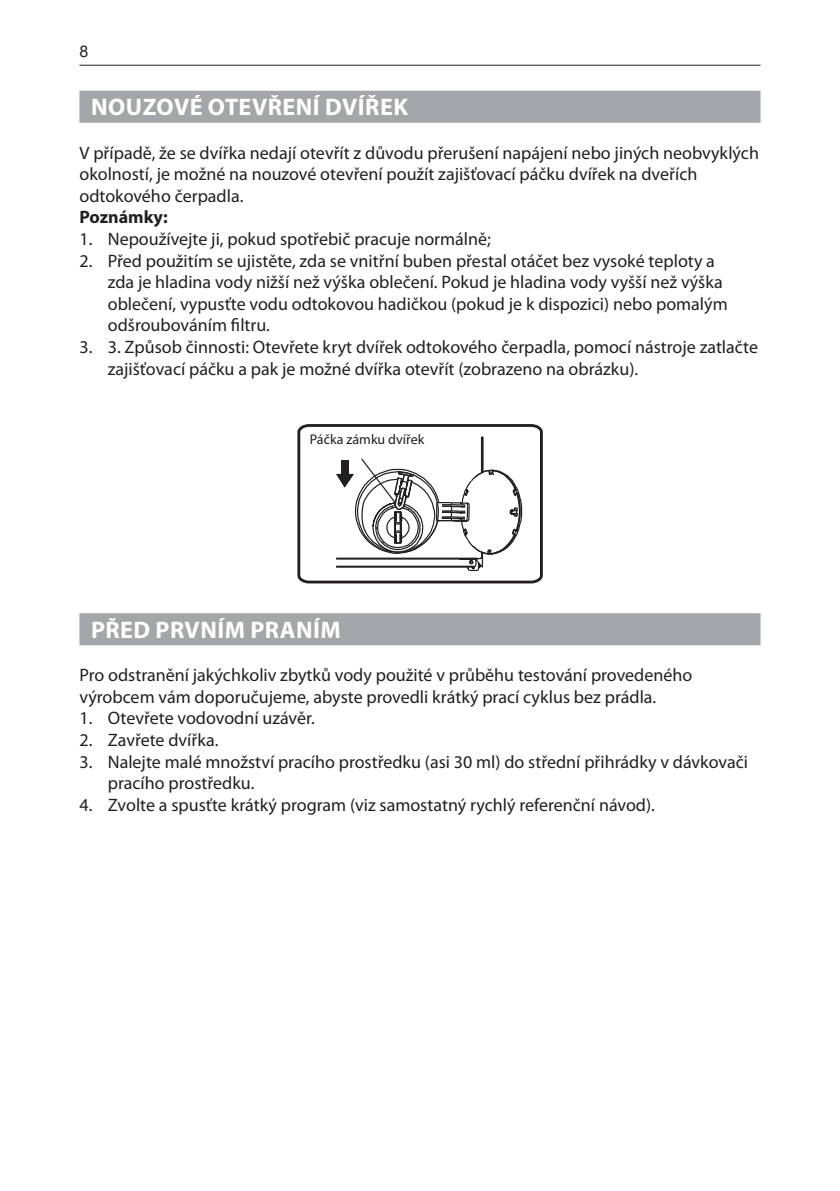
<style>
.page{position:relative;width:840px;height:1191px;background:#fff}
.page>*{position:absolute;margin:0;border:0;box-sizing:border-box;transform-origin:0 0}
.Nadpis{font:700 24px "Myriad Pro";letter-spacing:.02em;color:#fff}
.Odsadenie_5_-_9{font:18px/21.6px "Myriad Pro";color:#231f20}
.Základný_9{font:18px/21.6px "Myriad Pro";color:#231f20}
.Základný_9-2{font:700 18px "Myriad Pro";color:#231f20}
.t1{font:16px "Arial";color:#231f20}
.t2{font:14px "Myriad Pro";color:#231f20}
</style>
<div class="page">
<hr style="left:79px;top:65px;width:681px;height:1px;background:#231f20">
<div style="left:79px;top:91px;width:681px;height:32px;background:#a5a6aa"></div>
<div style="left:79px;top:613px;width:681px;height:32px;background:#a5a6aa"></div>
<svg style="left:297px;top:424px;width:246px;height:160px"></svg>
<p class="t1" style="left:79px;top:40px;width:10px">8</p>
<p class="Nadpis" style="left:91px;top:92px;width:318px">NOUZOVÉ OTEVŘENÍ DVÍŘEK</p>
<p class="Základný_9" style="left:79px;top:141px;width:680px">V případě, že se dvířka nedají otevřít z důvodu přerušení napájení nebo jiných neobvyklých okolností, je možné na nouzové otevření použít zajišťovací páčku dvířek na dveřích odtokového čerpadla.</p>
<p class="Základný_9-2" style="left:79px;top:206px;width:90px">Poznámky:</p>
<p class="Odsadenie_5_-_9" style="left:79px;top:228px;width:413px">1. Nepoužívejte ji, pokud spotřebič pracuje normálně;</p>
<p class="Odsadenie_5_-_9" style="left:108px;top:249px;width:621px;text-indent:-28px">2. Před použitím se ujistěte, zda se vnitřní buben přestal otáčet bez vysoké teploty a zda je hladina vody nižší než výška oblečení. Pokud je hladina vody vyšší než výška oblečení, vypusťte vodu odtokovou hadičkou (pokud je k dispozici) nebo pomalým odšroubováním filtru.</p>
<p class="Odsadenie_5_-_9" style="left:108px;top:336px;width:651px;text-indent:-28px">3. 3. Způsob činnosti: Otevřete kryt dvířek odtokového čerpadla, pomocí nástroje zatlačte zajišťovací páčku a pak je možné dvířka otevřít (zobrazeno na obrázku).</p>
<p class="t2" style="left:310px;top:431px;width:116px">Páčka zámku dvířek</p>
<p class="Nadpis" style="left:91px;top:614px;width:251px">PŘED PRVNÍM PRANÍM</p>
<p class="Základný_9" style="left:79px;top:664px;width:614px">Pro odstranění jakýchkoliv zbytků vody použité v průběhu testování provedeného výrobcem vám doporučujeme, abyste provedli krátký prací cyklus bez prádla.</p>
<p class="Odsadenie_5_-_9" style="left:79px;top:707px;width:237px">1. Otevřete vodovodní uzávěr.</p>
<p class="Odsadenie_5_-_9" style="left:79px;top:729px;width:141px">2. Zavřete dvířka.</p>
<p class="Odsadenie_5_-_9" style="left:108px;top:750px;width:641px;text-indent:-28px">3. Nalejte malé množství pracího prostředku (asi 30 ml) do střední přihrádky v dávkovači pracího prostředku.</p>
<p class="Odsadenie_5_-_9" style="left:79px;top:793px;width:576px">4. Zvolte a spusťte krátký program (viz samostatný rychlý referenční návod).</p>
</div>
